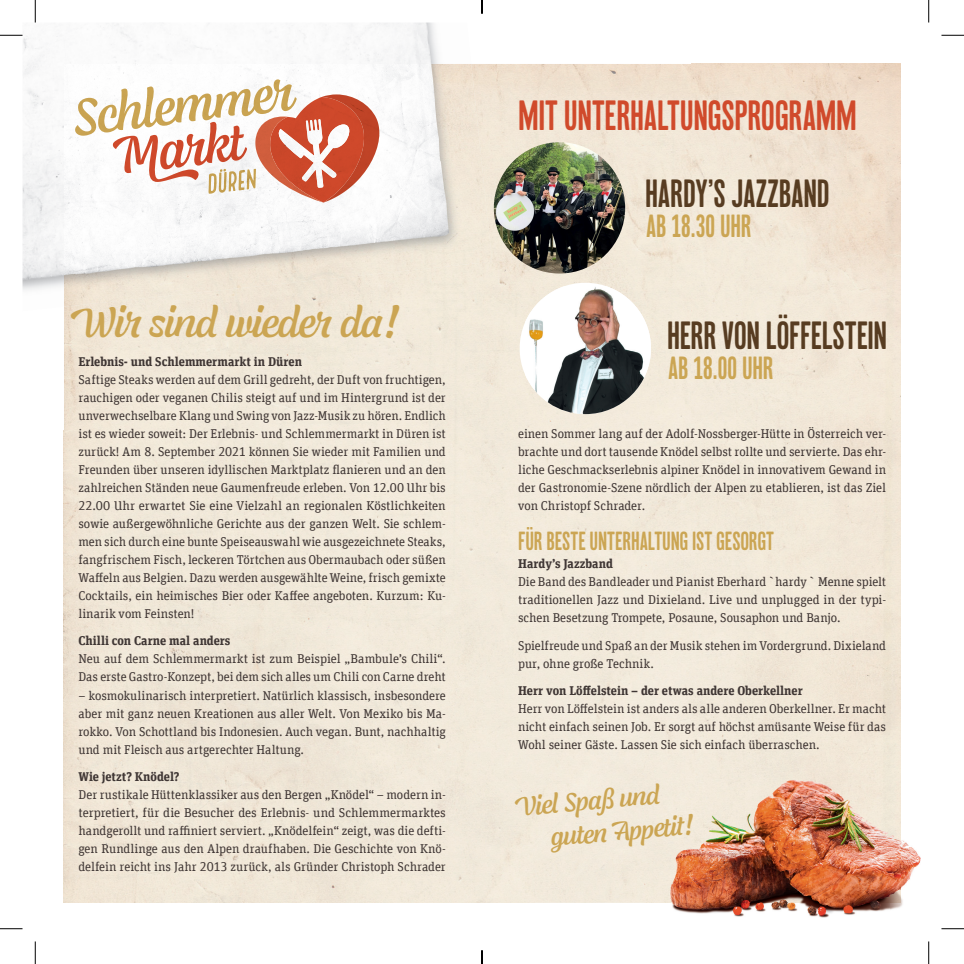
<style>
.page{position:relative;width:964px;height:964px;background:#fff}
.page>*{position:absolute;margin:0;border:0;box-sizing:border-box;transform-origin:0 0}
.t1{font:500 45px "Lager";color:#cba553}
.t2{font:43.5px "Wood Bonnet Grotesque No 4 New";letter-spacing:-.01em;color:#d04a2b}
.t3{font:40.5px "Wood Bonnet Grotesque No 4 New";letter-spacing:-.01em;color:#573c21}
.t4{font:33px "Wood Bonnet Grotesque No 4 New";letter-spacing:-.01em;color:#cba553}
.t5{font:500 28.5px/33px "Lager";color:#cba553}
.t6{font:27px "Wood Bonnet Grotesque No 4 New";letter-spacing:-.005em;color:#cba553}
.t7{font:12.75px/18px "Unit Slab Offc Pro";letter-spacing:-.005em;color:#3f3634;text-align:justify}
.t8{font:700 12.75px "Unit Slab Offc Pro";color:#3f3634}
</style>
<div class="page">
<svg style="left:278px;top:119px;width:204px;height:155px"></svg>
<img style="left:471px;top:64px;width:220px;height:105px">
<img style="left:847px;top:64px;width:52px;height:838px">
<div style="left:482px;top:168px;width:156px;height:315px;background:#f2e9da"></div>
<div style="left:64px;top:307px;width:156px;height:595px;background:#f0e7d7"></div>
<img style="left:22px;top:22px;width:417px;height:97px">
<div style="left:22px;top:114px;width:42px;height:96px;background:#f5f6f6"></div>
<img style="left:22px;top:210px;width:42px;height:80px">
<img style="left:64px;top:161px;width:214px;height:146px">
<img style="left:371px;top:161px;width:1px;height:26px">
<img style="left:64px;top:64px;width:312px;height:97px">
<img style="left:385px;top:64px;width:96px;height:97px">
<img style="left:277px;top:94px;width:99px;height:54px">
<img style="left:322px;top:97px;width:49px;height:105px">
<img style="left:255px;top:116px;width:68px;height:86px">
<img style="left:75px;top:98px;width:23px;height:38px">
<img style="left:97px;top:80px;width:180px;height:52px">
<img style="left:112px;top:135px;width:88px;height:47px">
<img style="left:159px;top:122px;width:88px;height:47px">
<img style="left:208px;top:173px;width:9px;height:21px">
<img style="left:219px;top:169px;width:7px;height:21px">
<img style="left:229px;top:170px;width:16px;height:21px">
<img style="left:247px;top:169px;width:8px;height:20px">
<img style="left:889px;top:745px;width:32px;height:165px">
<img style="left:644px;top:902px;width:245px;height:16px">
<img style="left:644px;top:745px;width:205px;height:157px">
<img style="left:525px;top:286px;width:126px;height:128px">
<img style="left:494px;top:142px;width:131px;height:131px;border-radius:66px">
<svg style="left:0;top:35px;width:22px;height:1px"></svg>
<svg style="left:941px;top:35px;width:22px;height:1px"></svg>
<svg style="left:0;top:928px;width:22px;height:1px"></svg>
<svg style="left:941px;top:928px;width:22px;height:1px"></svg>
<svg style="left:35px;top:0;width:1px;height:22px"></svg>
<svg style="left:35px;top:941px;width:1px;height:22px"></svg>
<svg style="left:928px;top:0;width:1px;height:22px"></svg>
<svg style="left:928px;top:941px;width:1px;height:22px"></svg>
<svg style="left:481px;top:0;width:2px;height:13px"></svg>
<svg style="left:481px;top:950px;width:2px;height:13px"></svg>
<h1 class="t1" style="left:68px;top:292px;width:331px">Wir sind wieder da!</h1>
<p class="t8" style="left:78px;top:352px;width:225px">Erlebnis- und Schlemmermarkt in Düren</p>
<p class="t7" style="left:78px;top:370px;width:369px">Saftige Steaks werden auf dem Grill gedreht, der Duft von fruchtigen, rauchigen oder veganen Chilis steigt auf und im Hintergrund ist der unverwechselbare Klang und Swing von Jazz-Musik zu hören. Endlich ist es wieder soweit: Der Erlebnis- und Schlemmermarkt in Düren ist zurück! Am 8. September 2021 können Sie wieder mit Familien und Freunden über unseren idyllischen Marktplatz flanieren und an den zahlreichen Ständen neue Gaumenfreude erleben. Von 12.00 Uhr bis 22.00 Uhr erwartet Sie eine Vielzahl an regionalen Köstlichkeiten sowie außergewöhnliche Gerichte aus der ganzen Welt. Sie schlem&shy;men sich durch eine bunte Speiseauswahl wie ausgezeichnete Steaks, fangfrischem Fisch, leckeren Törtchen aus Obermaubach oder süßen Waffeln aus Belgien. Dazu werden ausgewählte Weine, frisch gemixte Cocktails, ein heimisches Bier oder Kaffee angeboten. Kurzum: Ku&shy;linarik vom Feinsten!</p>
<p class="t8" style="left:78px;top:631px;width:153px">Chilli con Carne mal anders</p>
<p class="t7" style="left:78px;top:649px;width:369px">Neu auf dem Schlemmermarkt ist zum Beispiel „Bambule’s Chili“.<br>Das erste Gastro-Konzept, bei dem sich alles um Chili con Carne dreht</p>
<p class="t7" style="left:78px;top:685px;width:369px">– kosmokulinarisch interpretiert. Natürlich klassisch, insbesondere aber mit ganz neuen Kreationen aus aller Welt. Von Mexiko bis Ma&shy;rokko. Von Schottland bis Indonesien. Auch vegan. Bunt, nachhaltig und mit Fleisch aus artgerechter Haltung.</p>
<p class="t8" style="left:78px;top:767px;width:102px">Wie jetzt? Knödel?</p>
<p class="t7" style="left:78px;top:785px;width:369px">Der rustikale Hüttenklassiker aus den Bergen „Knödel“ – modern in&shy;terpretiert, für die Besucher des Erlebnis- und Schlemmermarktes handgerollt und raffiniert serviert. „Knödelfein“ zeigt, was die defti&shy;gen Rundlinge aus den Alpen draufhaben. Die Geschichte von Knö&shy;delfein reicht ins Jahr 2013 zurück, als Gründer Christoph Schrader</p>
<h2 class="t2" style="left:518px;top:91px;width:340px">MIT UNTERHALTUNGSPROGRAMM</h2>
<h3 class="t3" style="left:645px;top:170px;width:186px">HARDY’S JAZZBAND</h3>
<h3 class="t4" style="left:646px;top:207px;width:107px">AB 18.30 UHR</h3>
<h3 class="t3" style="left:667px;top:312px;width:222px">HERR VON LÖFFELSTEIN</h3>
<h3 class="t4" style="left:668px;top:349px;width:107px">AB 18.00 UHR</h3>
<p class="t7" style="left:518px;top:424px;width:369px">einen Sommer lang auf der Adolf-Nossberger-Hütte in Österreich ver&shy;brachte und dort tausende Knödel selbst rollte und servierte. Das ehr&shy;liche Geschmackserlebnis alpiner Knödel in innovativem Gewand in der Gastronomie-Szene nördlich der Alpen zu etablieren, ist das Ziel von Christopf Schrader.</p>
<h3 class="t6" style="left:518px;top:526px;width:257px">FÜR BESTE UNTERHALTUNG IST GESORGT</h3>
<p class="t8" style="left:518px;top:554px;width:96px">Hardy’s Jazzband</p>
<p class="t7" style="left:518px;top:572px;width:369px">Die Band des Bandleader und Pianist Eberhard `hardy ` Menne spielt traditionellen Jazz und Dixieland. Live und unplugged in der typi&shy;schen Besetzung Trompete, Posaune, Sousaphon und Banjo.</p>
<p class="t7" style="left:518px;top:635px;width:369px">Spielfreude und Spaß an der Musik stehen im Vordergrund. Dixieland pur, ohne große Technik.</p>
<p class="t8" style="left:518px;top:681px;width:286px">Herr von Löffelstein – der etwas andere Oberkellner</p>
<p class="t7" style="left:518px;top:699px;width:369px">Herr von Löffelstein ist anders als alle anderen Oberkellner. Er macht nicht einfach seinen Job. Er sorgt auf höchst amüsante Weise für das Wohl seiner Gäste. Lassen Sie sich einfach überraschen.</p>
<h3 class="t5" style="left:545px;top:790px;width:146px;text-indent:-33px;rotate:-5deg">Viel Spaß und guten Appetit!</h3>
</div>
